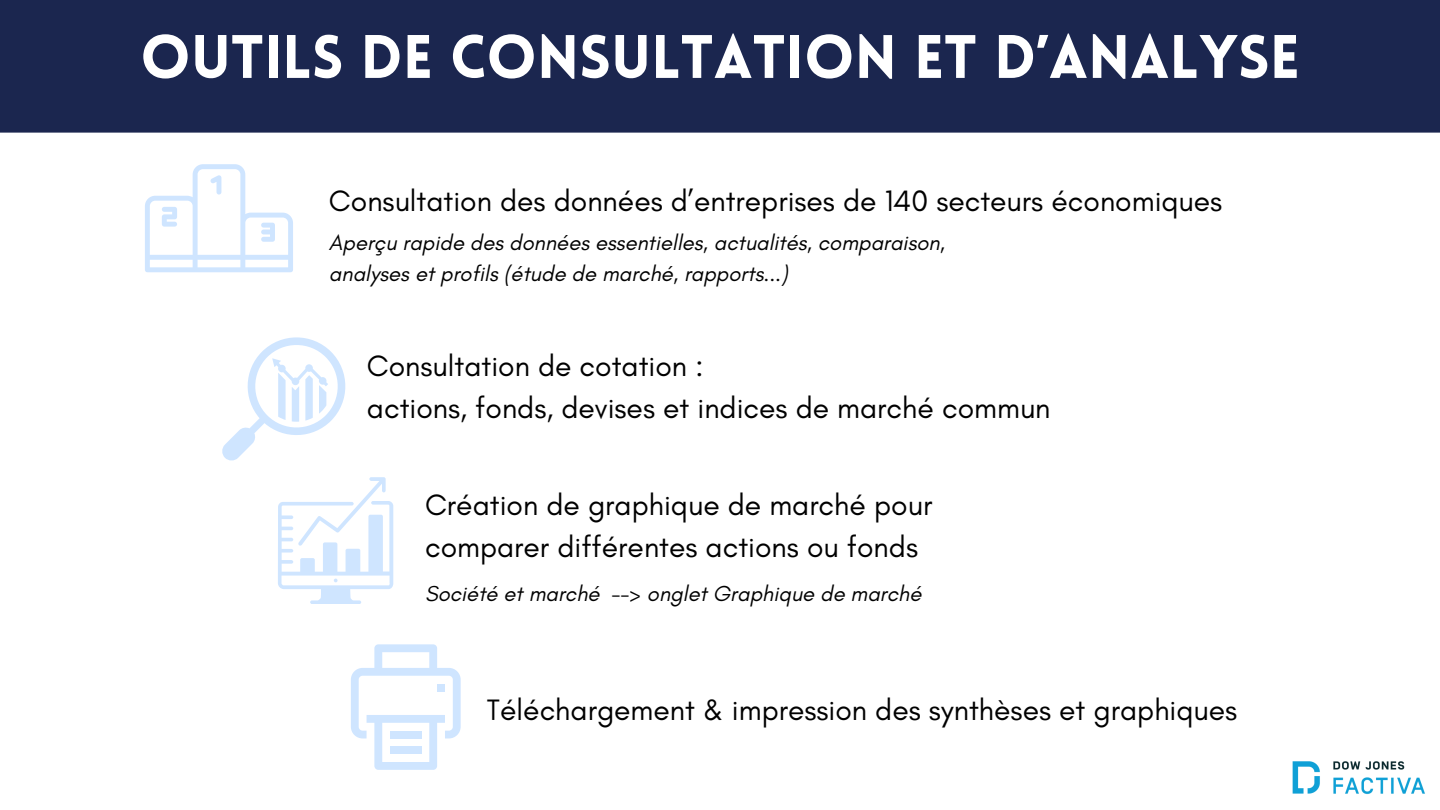
<style>
.page{position:relative;width:1440px;height:810px;background:#fff}
.page>*{position:absolute;margin:0;border:0;box-sizing:border-box;transform-origin:0 0}
.t1{font:900 60px "Lovelo";color:#fff}
.t2{font:30px/42px "Glacial Indifference";color:#000}
.t3{font:italic 22px "Glacial Indifference";color:#000}
</style>
<div class="page">
<div style="left:0;top:0;width:1440px;height:133px;background:#1b264f"></div>
<svg style="left:145px;top:164px;width:148px;height:108px"></svg>
<svg style="left:278px;top:477px;width:115px;height:127px"></svg>
<svg style="left:222px;top:337px;width:123px;height:124px"></svg>
<svg style="left:351px;top:644px;width:109px;height:126px"></svg>
<div style="left:437px;top:684px;width:8px;height:7px;background:#cfe5ff"></div>
<div style="left:390px;top:731px;width:31px;height:7px;background:#cfe5ff"></div>
<div style="left:390px;top:746px;width:31px;height:8px;background:#cfe5ff"></div>
<img style="left:1292px;top:761px;width:133px;height:33px">
<p class="t1" style="left:140px;top:33px;width:1161px">OUTILS DE CONSULTATION ET D’ANALYSE</p>
<h1 class="t2" style="left:329px;top:179px;width:895px">Consultation des données d’entreprises de 140 secteurs économiques</h1>
<p class="t3" style="left:329px;top:229px;width:617px">Aperçu rapide des données essentielles, actualités, comparaison,</p>
<h2 class="t3" style="left:329px;top:260px;width:460px">analyses et profils (étude de marché, rapports...)</h2>
<p class="t2" style="left:367px;top:345px;width:685px">Consultation de cotation :<br>actions, fonds, devises et indices de marché commun</p>
<p class="t2" style="left:425px;top:484px;width:509px">Création de graphique de marché pour comparer différentes actions ou fonds</p>
<h2 class="t3" style="left:425px;top:580px;width:498px">Société et marché --&gt; onglet Graphique de marché</h2>
<p class="t2" style="left:487px;top:689px;width:752px">Téléchargement &amp; impression des synthèses et graphiques</p>
</div>
